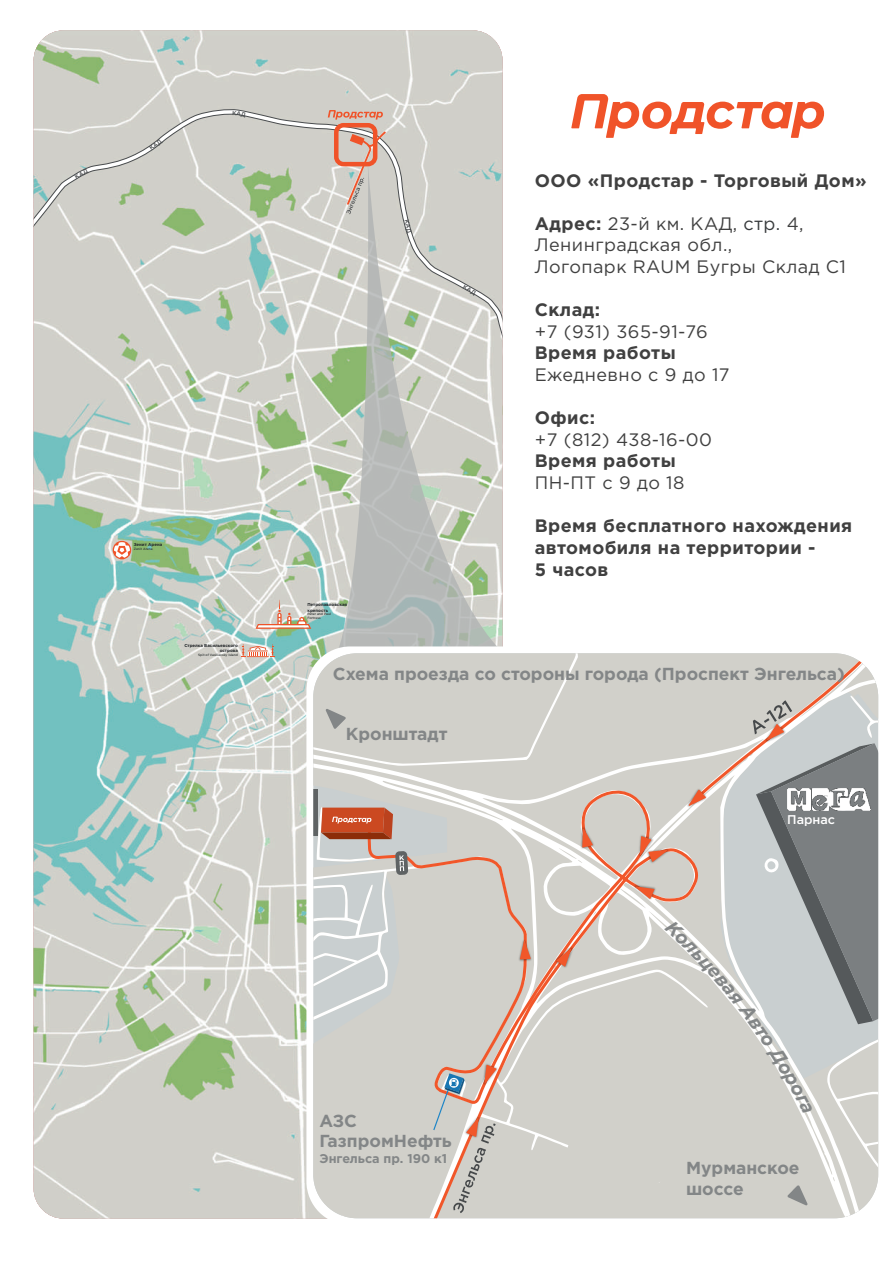
<style>
.page{position:relative;width:893px;height:1263px;background:#fff}
.page>*{position:absolute;margin:0;border:0;box-sizing:border-box;transform-origin:0 0}
.t1{font:18px/21.6px "Gotham Pro";letter-spacing:.025em;color:#404040}
.t2{font:700 18px/21.6px "Gotham Pro";letter-spacing:.025em;color:#404040}
.t3{font:700 17.4px/20.9px "Gotham Pro";color:#838687}
.t4{font:700 12.6px "Gotham Pro";color:#838687}
.t5{font:500 12.6px "Gotham Pro";color:#fff}
.t6{font:700 4.35px/5.1px "Gotham Pro";color:#23272a}
.t7{font:500 3.15px/3.9px "Gotham Pro";color:#333837}
.s1{font-weight:700}
.s2{color:#373a3c}
</style>
<div class="page">
<img style="left:34px;top:30px;width:468px;height:1188px">
<svg style="left:34px;top:109px;width:468px;height:441px;background:#c9cfc6"></svg>
<div style="left:334px;top:123px;width:43px;height:43px;border:4px solid #f05329;border-radius:7px"></div>
<svg style="left:328px;top:110px;width:55px;height:10px"></svg>
<svg style="left:346px;top:131px;width:40px;height:33px"></svg>
<svg style="left:333px;top:164px;width:170px;height:485px;background:#c7cac2"></svg>
<div style="left:306px;top:646px;width:579px;height:579px;background:#fff;border-radius:44px"></div>
<svg style="left:313px;top:653px;width:552px;height:565px;background:#d2d2cd"></svg>
<svg style="left:366px;top:787px;width:335px;height:431px;background:#d4d0c9"></svg>
<svg style="left:313px;top:789px;width:4px;height:47px"></svg>
<svg style="left:321px;top:808px;width:72px;height:31px;background:#c0522f"></svg>
<img style="left:633px;top:884px;width:2px;height:18px">
<img style="left:580px;top:826px;width:16px;height:25px">
<svg style="left:582px;top:828px;width:11px;height:20px"></svg>
<img style="left:482px;top:1062px;width:18px;height:24px">
<img style="left:517px;top:938px;width:17px;height:24px">
<svg style="left:520px;top:941px;width:11px;height:18px"></svg>
<img style="left:554px;top:946px;width:20px;height:23px">
<svg style="left:556px;top:948px;width:15px;height:19px"></svg>
<svg style="left:395px;top:851px;width:13px;height:24px"></svg>
<svg style="left:571px;top:94px;width:253px;height:44px"></svg>
<div style="left:567px;top:1117px;width:113px;height:74px;background:#d1d0ca;border-radius:50%"></div>
<svg style="left:255px;top:600px;width:56px;height:29px;background:#dac6b9"></svg>
<svg style="left:113px;top:541px;width:18px;height:18px"></svg>
<svg style="left:241px;top:644px;width:34px;height:13px"></svg>
<svg style="left:325px;top:708px;width:21px;height:21px"></svg>
<svg style="left:433px;top:1065px;width:64px;height:148px;background:#cec0b9"></svg>
<svg style="left:75px;top:169px;width:14px;height:9px"></svg>
<svg style="left:149px;top:139px;width:14px;height:11px"></svg>
<svg style="left:233px;top:111px;width:13px;height:7px"></svg>
<svg style="left:405px;top:220px;width:7px;height:13px"></svg>
<svg style="left:463px;top:285px;width:13px;height:11px"></svg>
<svg style="left:635px;top:653px;width:243px;height:553px;background:#c5c5c1"></svg>
<p class="t6" style="left:134px;top:542px;width:30px">Зенит Арена</p>
<p class="t7" style="left:134px;top:547px;width:20px">Zenit Arena</p>
<p class="t6" style="left:184px;top:643px;width:55px;text-align:right">Стрелка Васильевского острова</p>
<p class="t7" style="left:198px;top:653px;width:41px">Spit of Vasilievsky Island</p>
<p class="t6" style="left:307px;top:602px;width:41px">Петропавловская крепость</p>
<p class="t7" style="left:307px;top:612px;width:25px">Peter and Paul<br>Fortress</p>
<p class="t2" style="left:535px;top:169px;width:333px">ООО «Продстар - Торговый Дом»</p>
<p class="t1" style="left:535px;top:213px;width:313px"><span class="s1">Адрес:</span> 23-й км. КАД, <span class="s2">стр.</span> 4,<br>Ленинградская обл.,<br>Логопарк RAUM Бугры Склад С1</p>
<p class="t2" style="left:535px;top:299px;width:67px">Склад:</p>
<p class="t1" style="left:535px;top:321px;width:175px">+7 (931) 365-91-76</p>
<p class="t2" style="left:535px;top:342px;width:143px">Время работы</p>
<p class="t1" style="left:535px;top:364px;width:196px">Ежедневно с 9 до 17</p>
<p class="t2" style="left:535px;top:407px;width:62px">Офис:</p>
<p class="t1" style="left:535px;top:429px;width:179px">+7 (812) 438-16-00</p>
<p class="t2" style="left:535px;top:450px;width:143px">Время работы</p>
<p class="t1" style="left:535px;top:472px;width:151px">ПН-ПТ с 9 до 18</p>
<p class="t2" style="left:535px;top:515px;width:319px">Время бесплатного нахождения автомобиля на территории -<br>5 часов</p>
<p class="t3" style="left:333px;top:662px;width:513px">Схема проезда со стороны города (Проспект Энгельса)</p>
<p class="t3" style="left:346px;top:723px;width:103px">Кронштадт</p>
<p class="t5" style="left:787px;top:812px;width:49px">Парнас</p>
<p class="t3" style="left:319px;top:1109px;width:134px">АЗС<br>ГазпромНефть</p>
<p class="t4" style="left:319px;top:1151px;width:129px">Энгельса пр. 190 к1</p>
<p class="t3" style="left:686px;top:1157px;width:115px">Мурманское шоссе</p>
</div>
